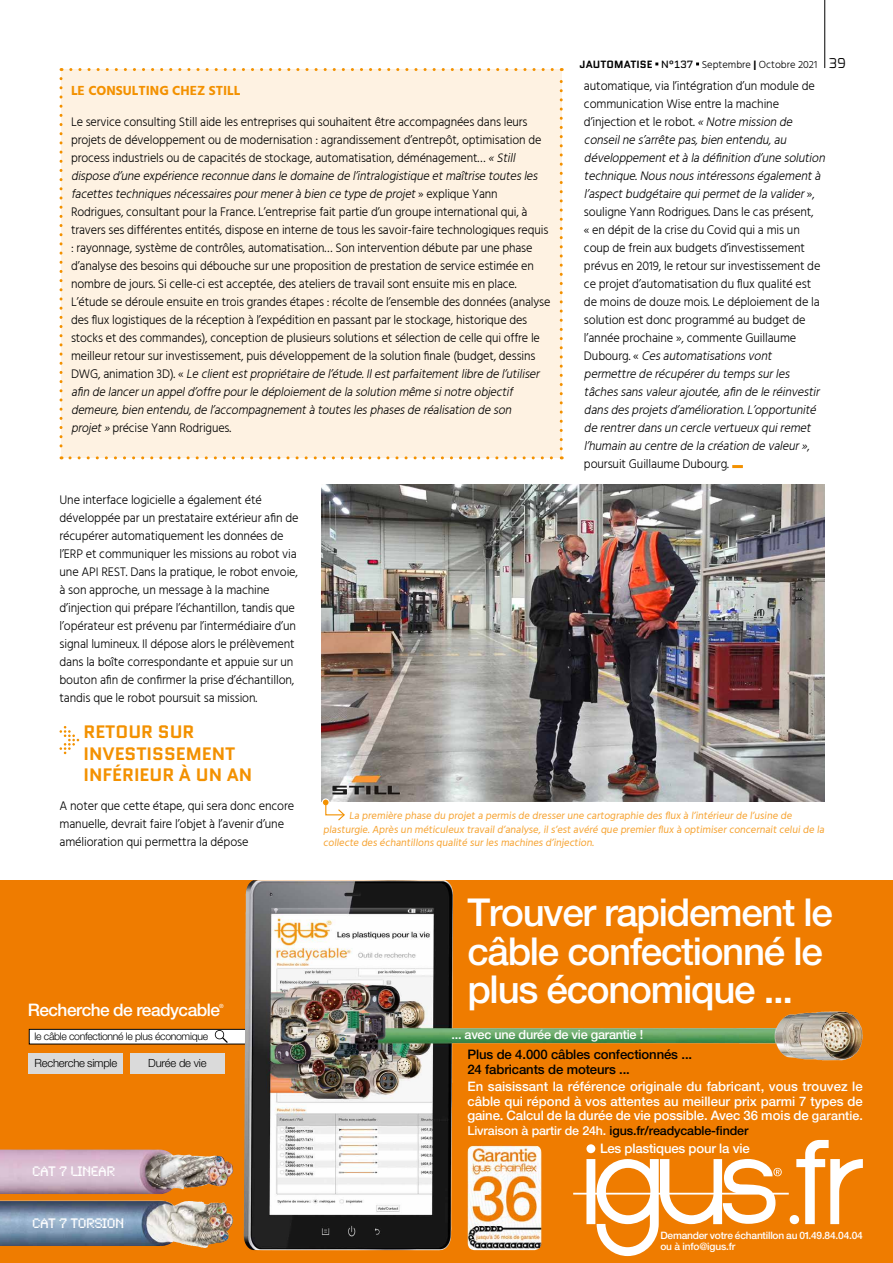
<style>
.page{position:relative;width:893px;height:1263px;background:#fff}
.page>*{position:absolute;margin:0;border:0;box-sizing:border-box;transform-origin:0 0}
.t1{font:500 38.55px/38.5px "Helvetica Neue LTW1 G";letter-spacing:-.035em;color:#fff}
.INTER{font:700 18px/21.6px "Quantico";color:#f39100}
.t2{font:500 17.25px "Helvetica Neue LTW1 G";letter-spacing:-.03em;color:#fff}
.t3{font:14.4px "Synchro Plain";letter-spacing:-.03em;color:#fff}
.Corps{font:700 13.5px "Hind Guntur";color:#f39100}
.t4{font:500 13.2px/14.9px "Helvetica Neue LTW1 G";letter-spacing:-.01em;color:#fff;text-align:justify}
.t5{font:500 13.2px/14.9px "Helvetica Neue LTW1 G";letter-spacing:-.01em;color:#000}
.Corps-2{font:300 12.75px/18px "Hind Guntur";letter-spacing:-.01em;color:#000}
.Corps-3{font:300 12.75px/18px "Hind Guntur";letter-spacing:-.01em;color:#000;scale:.96 1}
.t6{font:500 12.6px "Helvetica Neue LTW1 G";letter-spacing:-.02em;color:#fff}
.t7{font:500 12.45px "Helvetica Neue LTW1 G";letter-spacing:-.01em;color:#000}
.t8{font:300 11.25px "Helvetica Neue LTW1 G";letter-spacing:-.02em;color:#000}
.t9{font:10.5px/13.5px "Hind Guntur";color:#f6a332}
.t10{font:300 10.5px "Hind Guntur";color:#000}
.t11{font:300 10.5px "Helvetica Neue LTW1 G";letter-spacing:-.03em;color:#000}
.t12{font:500 10.2px/11.6px "Helvetica Neue LTW1 G";letter-spacing:-.02em;color:#fff}
.t13{font:500 5.7px "Helvetica Neue LTW1 G";color:#fff}
.s1{font-style:italic}
.s2{font-family:"Quantico";font-weight:700}
.s3{font-family:"Quantico";font-weight:400}
.s4{font-weight:700}
.s5{font-family:"Exo";font-weight:400;font-size:13.5px}
.s6{font-size:12.45px}
.s7{color:#fff}
</style>
<div class="page">
<img style="left:322px;top:485px;width:503px;height:317px">
<svg style="left:60px;top:726px;width:19px;height:28px"></svg>
<svg style="left:732px;top:465px;width:11px;height:3px"></svg>
<div style="left:61px;top:70px;width:500px;height:388px;background:#fef2e2"></div>
<svg style="left:60px;top:79px;width:3px;height:380px"></svg>
<svg style="left:70px;top:456px;width:492px;height:3px"></svg>
<svg style="left:560px;top:68px;width:3px;height:381px"></svg>
<svg style="left:61px;top:68px;width:491px;height:3px"></svg>
<div style="left:322px;top:799px;width:7px;height:7px;background:#f39100;border-radius:50%"></div>
<div style="left:322px;top:798px;width:8px;height:8px;border:1px solid #fff;border-radius:50%"></div>
<svg style="left:325px;top:801px;width:21px;height:20px"></svg>
<div style="left:0;top:880px;width:893px;height:383px;background:#ef7c00"></div>
<div style="left:29px;top:1029px;width:264px;height:15px;background:#fff"></div>
<div style="left:29px;top:1029px;width:264px;height:15px;border:1px solid #000"></div>
<img style="left:244px;top:880px;width:205px;height:370px">
<img style="left:739px;top:1011px;width:98px;height:46px">
<div style="left:29px;top:1053px;width:94px;height:21px;background:#dadada"></div>
<div style="left:130px;top:1053px;width:94px;height:21px;background:#dadada"></div>
<svg style="left:215px;top:1030px;width:13px;height:13px"></svg>
<div style="left:790px;top:1215px;width:9px;height:9px;background:#fff;border-radius:50%"></div>
<svg style="left:573px;top:1159px;width:216px;height:97px"></svg>
<div style="left:586px;top:1144px;width:9px;height:9px;background:#fff;border-radius:50%"></div>
<svg style="left:796px;top:1140px;width:67px;height:84px"></svg>
<img style="left:467px;top:1145px;width:75px;height:105px">
<img style="left:0;top:1149px;width:185px;height:45px">
<img style="left:0;top:1201px;width:180px;height:45px">
<hr style="left:824px;top:0;width:1px;height:68px;background:#000">
<p class="Corps" style="left:71px;top:82px;width:171px">LE CONSULTING CHEZ STILL</p>
<p class="Corps-3" style="left:71px;top:113px;width:501px">Le service consulting Still aide les entreprises qui souhaitent être accompagnées dans leurs projets de développement ou de modernisation : agrandissement d’entrepôt, optimisation de process industriels ou de capacités de stockage, automatisation, déménagement… <span class="s1">«Still disposed’uneexpériencereconnuedansledomainedel’intralogistiqueetmaîtrisetoutesles facettestechniquesnécessairespourmeneràbiencetypedeprojet</span> » e x p l i q u e Y a n n Rodrigues, consultant pour la France. L’entreprise fait partie d’un groupe international qui, à travers ses différentes entités, dispose en interne de tous les savoir-faire technologiques requis : rayonnage, système de contrôles, automatisation… Son intervention débute par une phase d’analyse des besoins qui débouche sur une proposition de prestation de service estimée en nombre de jours. Si celle-ci est acceptée, des ateliers de travail sont ensuite mis en place.<br>L’étude se déroule ensuite en trois grandes étapes : récolte de l’ensemble des données (analyse des flux logistiques de la réception à l’expédition en passant par le stockage, historique des stocks et des commandes), conception de plusieurs solutions et sélection de celle qui offre le meilleur retour sur investissement, puis développement de la solution finale (budget, dessins<br>D W G , a n i m a t i o n 3 D) . « <span class="s1">Leclientestpropriétairedel’étude.Ilestparfaitementlibredel’utiliser afindelancerunappeld’offrepourledéploiementdelasolutionmêmesinotreobjectif demeure,bienentendu,del’accompagnementàtouteslesphasesderéalisationdeson projet»</span>précise Yann Rodrigues.</p>
<p class="t10" style="left:580px;top:58px;width:267px"><span class="s2">JAUTOMATISE</span> <span class="s3">N°137</span> Septembre <span class="s4">|</span> Octobre 2021 <span class="s5">39</span></p>
<p class="Corps-2" style="left:584px;top:77px;width:246px">automatique, via l’intégration d’un module de communication Wise entre la machine d’injection et le robot. <span class="s1">«Notremissionde conseilnes’arrêtepas,bienentendu,au développementetàladéfinitiond’unesolution technique.Nousnousintéressonségalementà l’aspectbudgétairequipermetdelavalider</span>», souligne Yann Rodrigues. Dans le cas présent,<br>« en dépit de la crise du Covid qui a mis un coup de frein aux budgets d’investissement prévus en 2019, le retour sur investissement de ce projet d’automatisation du flux qualité est<br>de moins de douze mois. Le déploiement de la solution est donc programmé au budget de l’année prochaine », commente Guillaume<br>D u b o u r g . « <span class="s1">Cesautomatisationsvont permettrederécupérerdutempssurles tâchessansvaleurajoutée,afindeleréinvestir dansdesprojetsd’amélioration.L’opportunité derentrerdansuncerclevertueuxquiremet l’humainaucentredelacréationdevaleur»</span>, poursuit Guillaume Dubourg.</p>
<p class="Corps-2" style="left:60px;top:491px;width:241px">Une interface logicielle a également été développée par un prestataire extérieur afin de récupérer automatiquement les données de l’ERP et communiquer les missions au robot via une API REST. Dans la pratique, le robot envoie, à son approche, un message à la machine d’injection qui prépare l’échantillon, tandis que l’opérateur est prévenu par l’intermédiaire d’un signal lumineux. Il dépose alors le prélèvement dans la boîte correspondante et appuie sur un bouton afin de confirmer la prise d’échantillon, tandis que le robot poursuit sa mission.</p>
<p class="INTER" style="left:83px;top:721px;width:170px">RETOUR SUR<br>INVESTISSEMENT<br>INFÉRIEUR À UN AN</p>
<p class="Corps-2" style="left:60px;top:797px;width:236px">A noter que cette étape, qui sera donc encore manuelle, devrait faire l’objet à l’avenir d’une amélioration qui permettra la dépose</p>
<p class="t2" style="left:28px;top:999px;width:194px">Recherche de readycable</p>
<p class="t13" style="left:219px;top:1002px;width:6px">®</p>
<p class="t11" style="left:35px;top:1030px;width:175px">le câble confectionné le plus économique</p>
<p class="t8" style="left:35px;top:1056px;width:84px">Recherche simple</p>
<p class="t8" style="left:148px;top:1056px;width:60px">Durée de vie</p>
<p class="t3" style="left:32px;top:1162px;width:85px">CAT 7 LINEAR</p>
<p class="t3" style="left:32px;top:1214px;width:94px">CAT 7 TORSION</p>
<p class="t9" style="left:323px;top:809px;width:505px;text-indent:26px">La première phase du projeta permis de dresserune cartographie des flux à l’intérieurde l’usine de plasturgie.Après un méticuleux travaild’analyse,ils’estavéré que premierflux à optimiserconcernaitceluide la collecte des échantillons qualité surles machines d’injection.</p>
<p class="t1" style="left:467px;top:893px;width:367px">Trouver rapidement le câble confectionné le plus économique ...</p>
<p class="t5" style="left:467px;top:1047px;width:226px">Plus de 4.000 câbles confectionnés ...<br>24 fabricants de moteurs ...</p>
<p class="t4" style="left:467px;top:1079px;width:397px">En saisissant la référence originale du fabricant, vous trouvez le câble qui répond à vos attentes au meilleur prix parmi 7 types de gaine. Calcul de la durée de vie possible. Avec 36 mois de <span class="s6">garantie.</span></p>
<p class="t7" style="left:467px;top:1123px;width:283px"><span class="s7">Livraison à partir de 24h.</span> igus.fr/readycable-finder</p>
<p class="t6" style="left:451px;top:1027px;width:193px">... avec une durée de vie garantie !</p>
<p class="t4" style="left:600px;top:1140px;width:151px">Les plastiques pour la vie</p>
<p class="t12" style="left:660px;top:1229px;width:204px">Demander votre échantillon au 01.49.84.04.04 ou à info@igus.fr</p>
</div>
